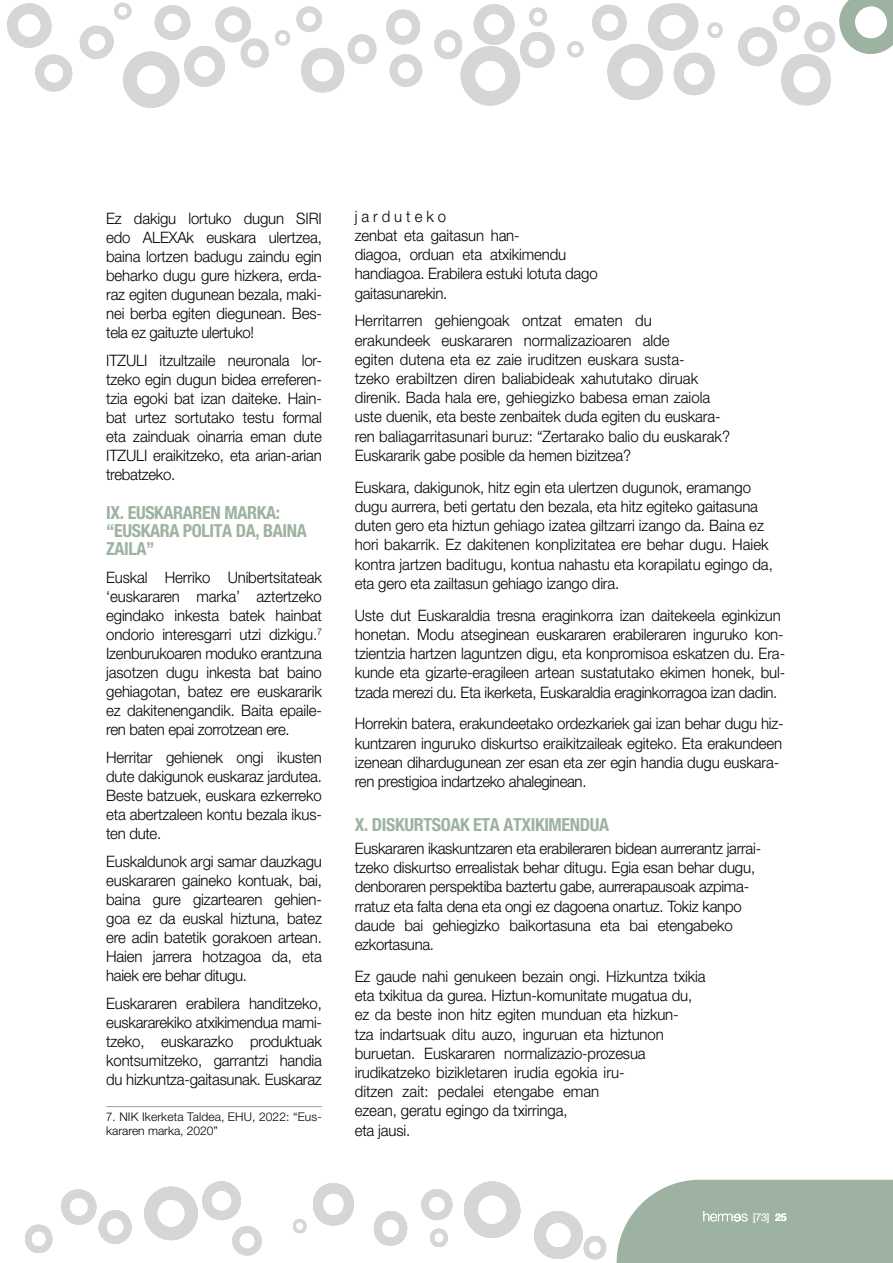
<style>
.page{position:relative;width:893px;height:1263px;background:#fff}
.page>*{position:absolute;margin:0;border:0;box-sizing:border-box;transform-origin:0 0}
.t1{font:700 condensed 18px/18px "Helvetica Neue LT Std";letter-spacing:-.02em;color:#9db2a0}
.t2{font:300 15.75px/19px "Helvetica Neue LT Std";letter-spacing:-.01em;color:#000;scale:.95 1}
.t3{font:300 12px/14.4px "Helvetica Neue LT Std";letter-spacing:.01em;color:#000;scale:.95 1}
.t4{font:300 10.5px "Helvetica Neue LT Std";color:#fff}
.s1{font-weight:700}
</style>
<div class="page">
<div style="left:123px;top:51px;width:56px;height:57px;background:#d5d6d7;border-radius:50%"></div>
<svg style="left:7px;top:3px;width:45px;height:45px"></svg>
<svg style="left:35px;top:55px;width:37px;height:37px"></svg>
<div style="left:137px;top:66px;width:28px;height:28px;background:#fff;border-radius:50%"></div>
<svg style="left:738px;top:0;width:155px;height:105px"></svg>
<svg style="left:114px;top:2px;width:18px;height:18px"></svg>
<div style="left:855px;top:7px;width:32px;height:31px;background:#fff;border-radius:50%"></div>
<div style="left:18px;top:14px;width:23px;height:23px;background:#fff;border-radius:50%"></div>
<svg style="left:567px;top:3px;width:156px;height:97px"></svg>
<svg style="left:79px;top:26px;width:35px;height:33px"></svg>
<svg style="left:155px;top:4px;width:400px;height:102px"></svg>
<svg style="left:464px;top:1181px;width:57px;height:57px"></svg>
<div style="left:144px;top:1186px;width:54px;height:54px;background:#d5d6d7;border-radius:50%"></div>
<svg style="left:430px;top:1229px;width:18px;height:18px"></svg>
<svg style="left:421px;top:1189px;width:31px;height:31px"></svg>
<svg style="left:202px;top:1181px;width:39px;height:39px"></svg>
<svg style="left:232px;top:1226px;width:30px;height:30px"></svg>
<div style="left:478px;top:1196px;width:29px;height:28px;background:#fff;border-radius:50%"></div>
<svg style="left:534px;top:1211px;width:73px;height:48px"></svg>
<svg style="left:293px;top:1183px;width:61px;height:50px"></svg>
<svg style="left:373px;top:1211px;width:35px;height:35px"></svg>
<div style="left:158px;top:1200px;width:26px;height:27px;background:#fff;border-radius:50%"></div>
<svg style="left:25px;top:1189px;width:107px;height:64px"></svg>
<svg style="left:617px;top:1180px;width:276px;height:83px;background:#a3b7a6"></svg>
<hr style="left:106px;top:1106px;width:216px;height:1px;background:#9c9e9f">
<p class="t2" style="left:106px;top:208px;width:229px;text-align:justify">Ez dakigu lortuko dugun SIRI edo ALEXAk euskara ulertzea, baina lortzen badugu zaindu egin beharko dugu gure hizkera, erda&shy;raz egiten dugunean bezala, maki&shy;nei berba egiten diegunean. Bes&shy;tela ez gaituzte ulertuko!</p>
<p class="t2" style="left:106px;top:350px;width:229px;text-align:justify">ITZULI itzultzaile neuronala lor&shy;tzeko egin dugun bidea erreferen&shy;tzia egoki bat izan daiteke. Hain&shy;bat urtez sortutako testu formal eta zainduak oinarria eman dute ITZULI eraikitzeko, eta arian-arian trebatzeko.</p>
<p class="t1" style="left:106px;top:504px;width:202px">IX. EUSKARAREN MARKA: “EUSKARA POLITA DA, BAINA<br>ZAILA”</p>
<p class="t2" style="left:106px;top:568px;width:229px;text-align:justify">Euskal Herriko Unibertsitateak ‘euskararen marka’ aztertzeko egindako inkesta batek hainbat ondorio interesgarri utzi dizkigu.<sup>7<br></sup>Izenburukoaren moduko erantzuna jasotzen dugu inkesta bat baino gehiagotan, batez ere euskararik ez dakitenengandik. Baita epaile&shy;ren baten epai zorrotzean ere.</p>
<p class="t2" style="left:106px;top:747px;width:229px;text-align:justify">Herritar gehienek ongi ikusten dute dakigunok euskaraz jardutea.<br>Beste batzuek, euskara ezkerreko eta abertzaleen kontu bezala ikus&shy;ten dute.</p>
<p class="t2" style="left:106px;top:851px;width:229px;text-align:justify">Euskaldunok argi samar dauzkagu euskararen gaineko kontuak, bai, baina gure gizartearen gehien&shy;goa ez da euskal hiztuna, batez ere adin batetik gorakoen artean.<br>Haien jarrera hotzagoa da, eta haiek ere behar ditugu.</p>
<p class="t2" style="left:106px;top:993px;width:229px;text-align:justify">Euskararen erabilera handitzeko, euskararekiko atxikimendua mami&shy;tzeko, euskarazko produktuak kontsumitzeko, garrantzi handia du hizkuntza-gaitasunak. Euskaraz</p>
<p class="t3" style="left:106px;top:1109px;width:228px">7. NIK Ikerketa Taldea, EHU, 2022: “Eus&shy;kararen marka, 2020”</p>
<p class="t2" style="left:355px;top:207px;width:257px">jarduteko<br>zenbat eta gaitasun han-<br>diagoa, orduan eta atxikimendu handiagoa. Erabilera estuki lotuta dago gaitasunarekin.</p>
<p class="t2" style="left:355px;top:311px;width:397px">Herritarren gehiengoak ontzat ematen du erakundeek euskararen normalizazioaren alde<br>egiten dutena eta ez zaie iruditzen euskara susta-<br>tzeko erabiltzen diren baliabideak xahututako diruak direnik. Bada hala ere, gehiegizko babesa eman zaiola uste duenik, eta beste zenbaitek duda egiten du euskara&shy;ren baliagarritasunari buruz: “Zertarako balio du euskarak?<br>Euskararik gabe posible da hemen bizitzea?</p>
<p class="t2" style="left:355px;top:477px;width:442px">Euskara, dakigunok, hitz egin eta ulertzen dugunok, eramango dugu aurrera, beti gertatu den bezala, eta hitz egiteko gaitasuna duten gero eta hiztun gehiago izatea giltzarri izango da. Baina ez hori bakarrik. Ez dakitenen konplizitatea ere behar dugu. Haiek kontra jartzen baditugu, kontua nahastu eta korapilatu egingo da, eta gero eta zailtasun gehiago izango dira.</p>
<p class="t2" style="left:355px;top:605px;width:455px">Uste dut Euskaraldia tresna eraginkorra izan daitekeela eginkizun honetan. Modu atseginean euskararen erabileraren inguruko kon&shy;tzientzia hartzen laguntzen digu, eta konpromisoa eskatzen du. Era&shy;kunde eta gizarte-eragileen artean sustatutako ekimen honek, bul&shy;tzada merezi du. Eta ikerketa, Euskaraldia eraginkorragoa izan dadin.</p>
<p class="t2" style="left:355px;top:714px;width:453px">Horrekin batera, erakundeetako ordezkariek gai izan behar dugu hiz&shy;kuntzaren inguruko diskurtso eraikitzaileak egiteko. Eta erakundeen izenean dihardugunean zer esan eta zer egin handia dugu euskara&shy;ren prestigioa indartzeko ahaleginean.</p>
<p class="t1" style="left:355px;top:815px;width:256px">X. DISKURTSOAK ETA ATXIKIMENDUA</p>
<p class="t2" style="left:355px;top:838px;width:429px">Euskararen ikaskuntzaren eta erabileraren bidean aurrerantz jarrai&shy;tzeko diskurtso errealistak behar ditugu. Egia esan behar dugu, denboraren perspektiba baztertu gabe, aurrerapausoak azpima&shy;rratuz eta falta dena eta ongi ez dagoena onartuz. Tokiz kanpo daude bai gehiegizko baikortasuna eta bai etengabeko ezkortasuna.</p>
<p class="t2" style="left:355px;top:966px;width:371px">Ez gaude nahi genukeen bezain ongi. Hizkuntza txikia eta txikitua da gurea. Hiztun-komunitate mugatua du, ez da beste inon hitz egiten munduan eta hizkun-<br>tza indartsuak ditu auzo, inguruan eta hiztunon buruetan. Euskararen normalizazio-prozesua irudikatzeko bizikletaren irudia egokia iru-<br>ditzen zait: pedalei etengabe eman<br>ezean, geratu egingo da txirringa,<br>eta jausi.</p>
<p class="t4" style="left:753px;top:1211px;width:35px">[73] <span class="s1">25</span></p>
</div>
